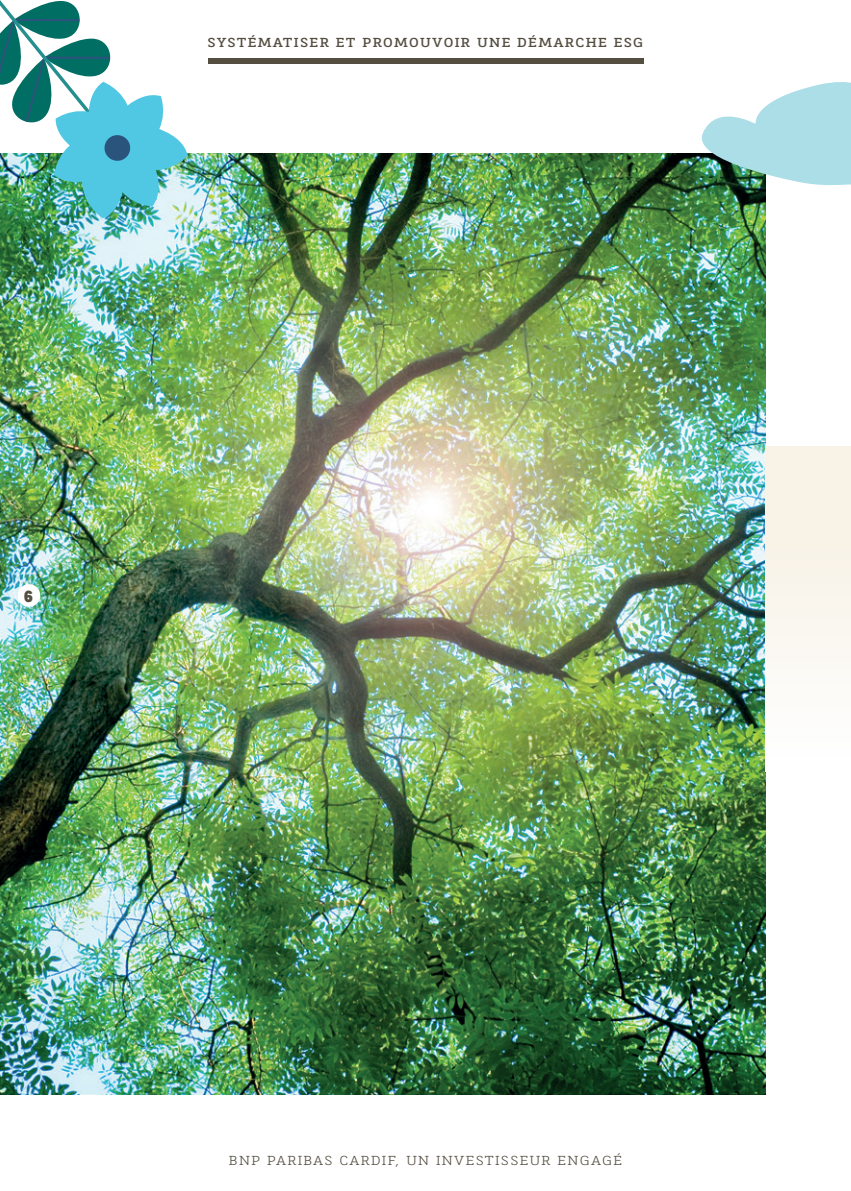
<style>
.page{position:relative;width:851px;height:1191px;background:#fff}
.page>*{position:absolute;margin:0;border:0;box-sizing:border-box;transform-origin:0 0}
.t1{font:800 16px "BNPP Sans";color:#544e41}
.t2{font:13px "BNPP Slab Serif Expanded";letter-spacing:.1em;color:#544e41}
.t3{font:300 13px "BNPP Slab Serif Expanded";letter-spacing:.1em;color:#544e41}
</style>
<div class="page">
<img style="left:0;top:153px;width:765px;height:941px">
<div style="left:207px;top:59px;width:436px;height:5px;background:#544e41"></div>
<div style="left:765px;top:446px;width:85px;height:325px;background:linear-gradient(to bottom,#f6efe2,#fefefd)"></div>
<div style="left:18px;top:584px;width:22px;height:23px;background:#fff;border-radius:50%"></div>
<svg style="left:692px;top:82px;width:158px;height:103px"></svg>
<img style="left:0;top:0;width:188px;height:218px">
<p class="t2" style="left:207px;top:34px;width:437px">SYSTÉMATISER ET PROMOUVOIR UNE DÉMARCHE ESG</p>
<p class="t1" style="left:24px;top:585px;width:10px">6</p>
<p class="t3" style="left:229px;top:1151px;width:394px">BNP PARIBAS CARDIF, UN INVESTISSEUR ENGAGÉ</p>
</div>
